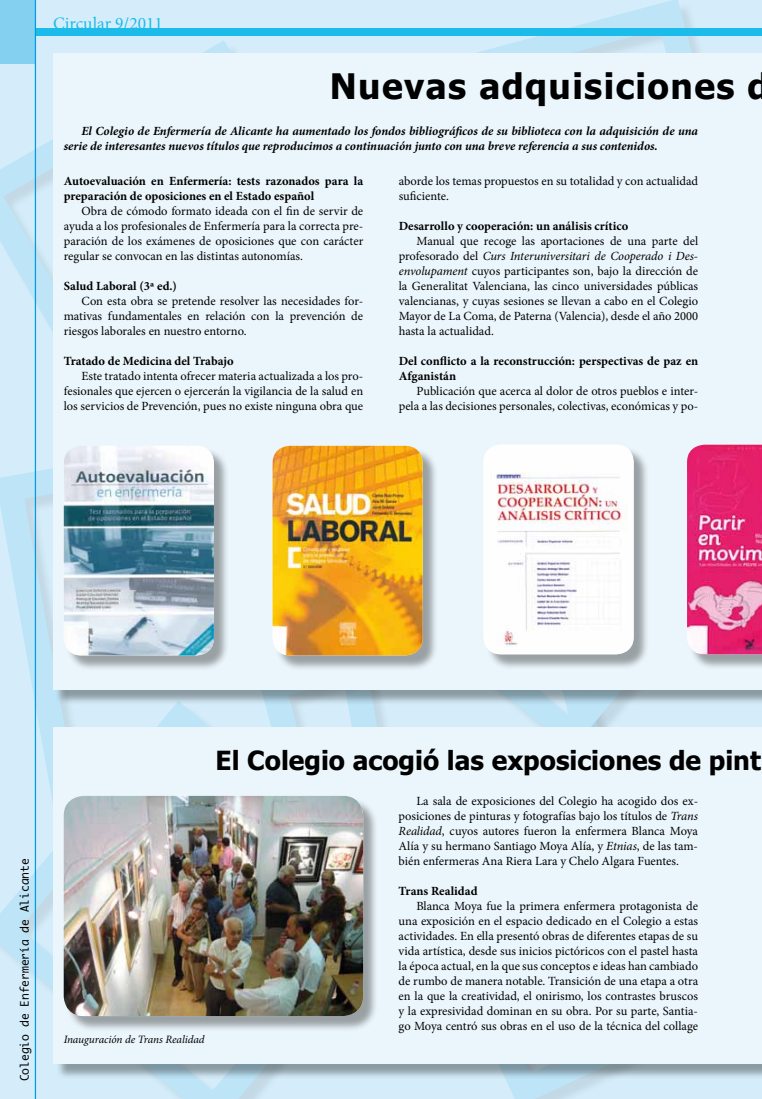
<style>
.page{position:relative;width:762px;height:1099px;background:#fff}
.page>*{position:absolute;margin:0;border:0;box-sizing:border-box;transform-origin:0 0}
.t1{font:700 35px "Tahoma";letter-spacing:.04em;color:#000}
.t2{font:700 26.25px "Tahoma";color:#000}
.t3{font:17.5px "Minion Pro";color:#1bbbea}
.t4{font:12.5px/15px "Minion Pro";color:#000;text-align:justify}
.t5{font:700 12.5px/15px "Minion Pro";color:#000}
.t6{font:italic 700 12.5px/15px "Minion Pro";letter-spacing:-.005em;color:#000}
.t7{font:11.25px "Monaco";color:#000}
.t8{font:italic 11.25px "Minion Pro";letter-spacing:-.005em;color:#000}
.s1{font-style:italic}
</style>
<div class="page">
<svg style="left:0;top:23px;width:366px;height:383px;background:#cde9f8"></svg>
<svg style="left:0;top:406px;width:53px;height:277px;background:#c8e7f6"></svg>
<svg style="left:0;top:683px;width:392px;height:415px;background:#cde9f8"></svg>
<svg style="left:392px;top:1079px;width:370px;height:19px;background:#d0eaf8"></svg>
<svg style="left:366px;top:0;width:396px;height:53px;background:#cbe9f7"></svg>
<svg style="left:335px;top:705px;width:427px;height:21px;background:#cee9f7"></svg>
<div style="left:55px;top:55px;width:707px;height:650px;background:#000;opacity:.35"></div>
<div style="left:53px;top:53px;width:709px;height:636px;background:#ebf6fc"></div>
<div style="left:55px;top:728px;width:707px;height:351px;background:#000;opacity:.35"></div>
<div style="left:53px;top:726px;width:709px;height:337px;background:#ebf6fc"></div>
<div style="left:66px;top:447px;width:163px;height:224px;background:#000;opacity:.35"></div>
<img style="left:64px;top:446px;width:150px;height:209px">
<div style="left:274px;top:447px;width:164px;height:224px;background:#000;opacity:.35"></div>
<img style="left:272px;top:446px;width:151px;height:209px">
<div style="left:485px;top:446px;width:164px;height:224px;background:#000;opacity:.35"></div>
<img style="left:483px;top:445px;width:150px;height:209px">
<div style="left:689px;top:446px;width:73px;height:224px;background:#000;opacity:.35"></div>
<img style="left:687px;top:444px;width:75px;height:210px">
<div style="left:66px;top:797px;width:313px;height:234px;background:#000;opacity:.35"></div>
<img style="left:64px;top:795px;width:299px;height:221px">
<div style="left:0;top:28px;width:762px;height:7px;background:#1bbbea"></div>
<div style="left:0;top:0;width:35px;height:64px;background:#84d0f0"></div>
<hr style="left:35px;top:0;width:1px;height:1098px;background:#009ee0">
<h3 class="t3" style="left:53px;top:11px;width:111px">Circular 9/2011</h3>
<h1 class="t1" style="left:330px;top:64px;width:441px">Nuevas adquisiciones d</h1>
<p class="t6" style="left:64px;top:123px;width:636px;text-indent:18px">El Colegio de Enfermería de Alicante ha aumentado los fondos bibliográficos de su biblioteca con la adquisición de una serie de interesantes nuevos títulos que reproducimos a continuación junto con una breve referencia a sus contenidos.</p>
<p class="t5" style="left:64px;top:173px;width:301px">Autoevaluación en Enfermería: tests razonados para la preparación de oposiciones en el Estado español</p>
<p class="t4" style="left:64px;top:203px;width:301px;text-indent:18px">Obra de cómodo formato ideada con el fin de servir de ayuda a los profesionales de Enfermería para la correcta pre&shy;paración de los exámenes de oposiciones que con carácter regular se convocan en las distintas autonomías.</p>
<p class="t5" style="left:64px;top:278px;width:115px">Salud Laboral (3ª ed.)</p>
<p class="t4" style="left:64px;top:293px;width:301px;text-indent:18px">Con esta obra se pretende resolver las necesidades for&shy;mativas fundamentales en relación con la prevención de riesgos laborales en nuestro entorno.</p>
<p class="t5" style="left:64px;top:353px;width:171px">Tratado de Medicina del Trabajo</p>
<p class="t4" style="left:64px;top:368px;width:301px;text-indent:18px">Este tratado intenta ofrecer materia actualizada a los pro&shy;fesionales que ejercen o ejercerán la vigilancia de la salud en los servicios de Prevención, pues no existe ninguna obra que</p>
<p class="t4" style="left:399px;top:173px;width:301px">aborde los temas propuestos en su totalidad y con actualidad suficiente.</p>
<p class="t5" style="left:399px;top:218px;width:231px">Desarrollo y cooperación: un análisis crítico</p>
<p class="t4" style="left:399px;top:233px;width:301px;text-indent:18px">Manual que recoge las aportaciones de una parte del profesorado del <span class="s1">Curs Interuniversitari de Cooperado i Des&shy;envolupament</span> cuyos participantes son, bajo la dirección de la Generalitat Valenciana, las cinco universidades públicas valencianas, y cuyas sesiones se llevan a cabo en el Colegio Mayor de La Coma, de Paterna (Valencia), desde el año 2000 hasta la actualidad.</p>
<p class="t5" style="left:399px;top:353px;width:301px">Del conflicto a la reconstrucción: perspectivas de paz en<br>Afganistán</p>
<p class="t4" style="left:399px;top:383px;width:301px;text-align:right">Publicación que acerca al dolor de otros pueblos e inter&shy;pela a las decisiones personales, colectivas, económicas y po-</p>
<p class="t7" style="left:15px;top:1081px;width:224px;rotate:-90deg">Colegio de Enfermería de Alicante</p>
<p class="t8" style="left:64px;top:1031px;width:142px">Inauguración de Trans Realidad</p>
<h2 class="t2" style="left:215px;top:743px;width:547px">El Colegio acogió las exposiciones de pint</h2>
<p class="t4" style="left:399px;top:793px;width:301px;text-indent:18px">La sala de exposiciones del Colegio ha acogido dos ex&shy;posiciones de pinturas y fotografías bajo los títulos de <span class="s1">Trans Realidad</span>, cuyos autores fueron la enfermera Blanca Moya Alía y su hermano Santiago Moya Alía, y <span class="s1">Etnias</span>, de las tam&shy;bién enfermeras Ana Riera Lara y Chelo Algara Fuentes.</p>
<p class="t5" style="left:399px;top:883px;width:80px">Trans Realidad</p>
<p class="t4" style="left:399px;top:898px;width:301px;text-indent:18px">Blanca Moya fue la primera enfermera protagonista de una exposición en el espacio dedicado en el Colegio a estas actividades. En ella presentó obras de diferentes etapas de su vida artística, desde sus inicios pictóricos con el pastel hasta la época actual, en la que sus conceptos e ideas han cambiado de rumbo de manera notable. Transición de una etapa a otra en la que la creatividad, el onirismo, los contrastes bruscos y la expresividad dominan en su obra. Por su parte, Santia&shy;go Moya centró sus obras en el uso de la técnica del collage</p>
</div>
